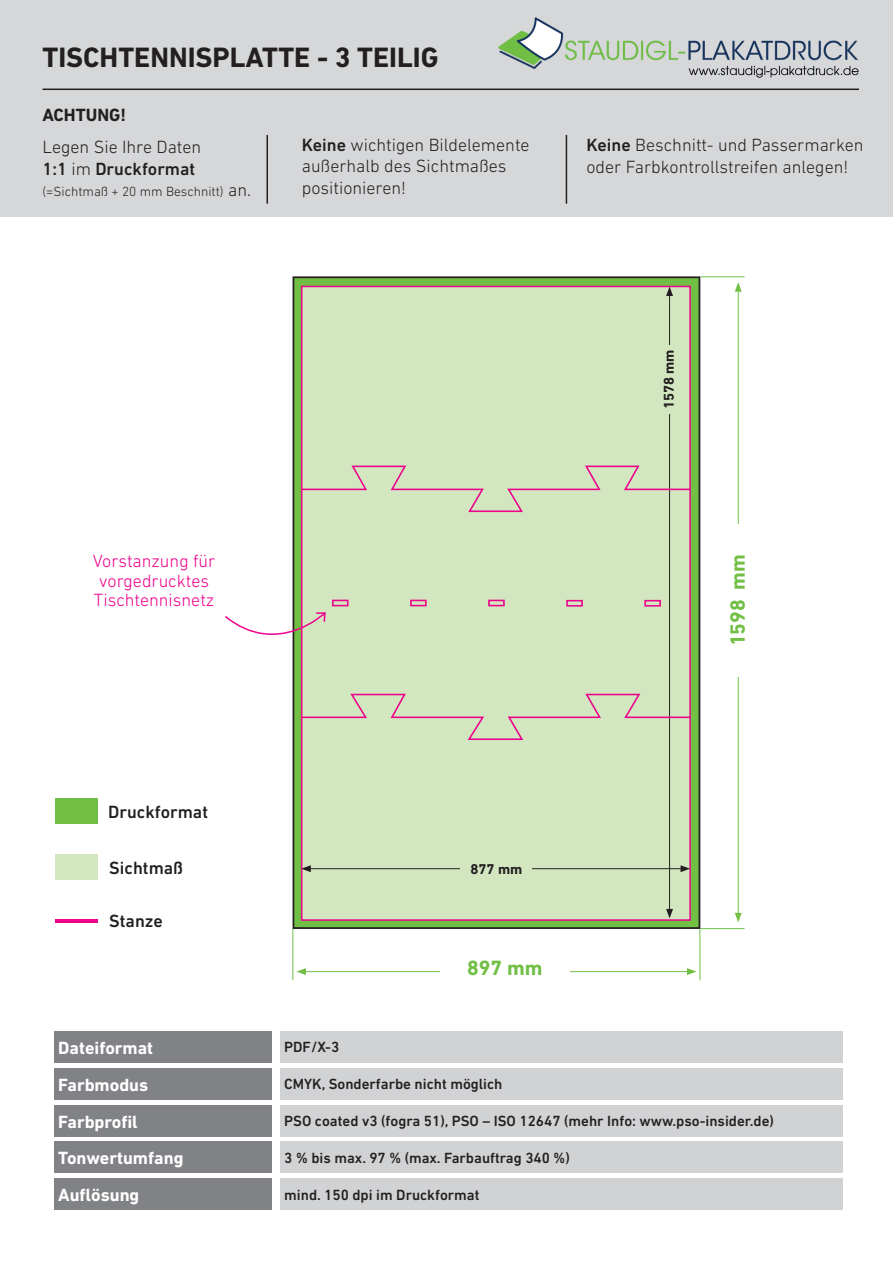
<style>
.page{position:relative;width:893px;height:1263px;background:#fff}
.page>*{position:absolute;margin:0;border:0;box-sizing:border-box;transform-origin:0 0}
.t1{font:700 28.5px "DIN Next LT Pro";color:#231f20}
.t2{font:700 21px "DIN Next LT Pro";color:#71bf44}
.t3{font:300 18px/21.6px "DIN Next LT Pro";color:#231f20}
.t4{font:700 18px/37px "DIN Next LT Pro";color:#fff}
.t5{font:300 18px/19.5px "DIN Next LT Pro";color:#ed028c}
.t6{font:500 18px "DIN Next LT Pro";color:#231f20}
.t7{font:700 18px "DIN Next LT Pro";color:#231f20}
.t8{font:500 15px "DIN Next LT Pro";color:#231f20}
.t9{font:700 14.4px "DIN Next LT Pro";color:#231f20}
.t10{font:300 13.5px "DIN Next LT Pro";color:#231f20}
.s1{font-weight:500}
.s2{font-size:18px}
</style>
<div class="page">
<div style="left:0;top:0;width:893px;height:217px;background:#d6d7d9"></div>
<div style="left:54px;top:1142px;width:218px;height:31px;background:#808285"></div>
<div style="left:280px;top:1142px;width:562px;height:31px;background:#d1d2d4"></div>
<div style="left:54px;top:1031px;width:217px;height:31px;background:#808285"></div>
<div style="left:54px;top:1068px;width:217px;height:31px;background:#808285"></div>
<div style="left:54px;top:1105px;width:217px;height:31px;background:#808285"></div>
<div style="left:54px;top:1178px;width:217px;height:31px;background:#808285"></div>
<div style="left:280px;top:1031px;width:562px;height:31px;background:#d1d2d4"></div>
<div style="left:280px;top:1068px;width:562px;height:31px;background:#d1d2d4"></div>
<div style="left:280px;top:1105px;width:562px;height:31px;background:#d1d2d4"></div>
<div style="left:280px;top:1178px;width:562px;height:31px;background:#d1d2d4"></div>
<hr style="left:43px;top:89px;width:816px;height:1px;background:#231f20">
<hr style="left:266px;top:135px;width:2px;height:69px;background:#231f20">
<hr style="left:566px;top:135px;width:1px;height:69px;background:#231f20">
<div style="left:55px;top:799px;width:43px;height:25px;background:#71bf44"></div>
<div style="left:55px;top:855px;width:43px;height:25px;background:#d2e7c0"></div>
<img style="left:498px;top:18px;width:361px;height:59px">
<div style="left:293px;top:277px;width:406px;height:651px;background:#71bf44"></div>
<div style="left:293px;top:276px;width:407px;height:653px;border:2px solid #231f20"></div>
<div style="left:301px;top:286px;width:390px;height:635px;background:#d2e7c0;border:2px solid #ed028c"></div>
<hr style="left:293px;top:929px;width:1px;height:51px;background:#71bf44">
<hr style="left:699px;top:929px;width:1px;height:51px;background:#71bf44">
<hr style="left:304px;top:971px;width:385px;height:1px;background:#71bf44">
<svg style="left:296px;top:968px;width:10px;height:7px"></svg>
<svg style="left:687px;top:968px;width:9px;height:7px"></svg>
<div style="left:440px;top:950px;width:129px;height:34px;background:#fff"></div>
<hr style="left:700px;top:928px;width:45px;height:1px;background:#71bf44">
<hr style="left:700px;top:276px;width:45px;height:1px;background:#71bf44">
<hr style="left:738px;top:289px;width:1px;height:626px;background:#71bf44">
<svg style="left:735px;top:913px;width:7px;height:9px"></svg>
<svg style="left:735px;top:282px;width:7px;height:10px"></svg>
<div style="left:727px;top:524px;width:20px;height:152px;background:#fff"></div>
<hr style="left:308px;top:868px;width:375px;height:1px;background:#231f20">
<svg style="left:301px;top:865px;width:10px;height:7px"></svg>
<svg style="left:680px;top:865px;width:10px;height:7px"></svg>
<div style="left:460px;top:858px;width:72px;height:21px;background:#d2e7c0"></div>
<hr style="left:669px;top:294px;width:1px;height:617px;background:#231f20">
<svg style="left:666px;top:909px;width:7px;height:9px"></svg>
<svg style="left:666px;top:286px;width:7px;height:10px"></svg>
<div style="left:658px;top:345px;width:21px;height:69px;background:#d2e7c0"></div>
<svg style="left:301px;top:465px;width:390px;height:48px"></svg>
<svg style="left:301px;top:693px;width:390px;height:48px"></svg>
<div style="left:332px;top:600px;width:17px;height:6px;border:2px solid #ed028c"></div>
<div style="left:410px;top:600px;width:17px;height:6px;border:2px solid #ed028c"></div>
<div style="left:488px;top:600px;width:17px;height:6px;border:2px solid #ed028c"></div>
<div style="left:566px;top:600px;width:17px;height:7px;border:2px solid #ed028c"></div>
<div style="left:644px;top:600px;width:17px;height:7px;border:2px solid #ed028c"></div>
<hr style="left:55px;top:919px;width:43px;height:4px;background:#ed028c">
<svg style="left:225px;top:612px;width:101px;height:46px"></svg>
<h1 class="t1" style="left:43px;top:41px;width:398px">TISCHTENNISPLATTE - 3 TEILIG</h1>
<p class="t7" style="left:43px;top:104px;width:85px">ACHTUNG!</p>
<p class="t3" style="left:43px;top:136px;width:160px">Legen Sie Ihre Daten<br><span class="s1">1:1</span> im <span class="s1">Druckformat</span></p>
<p class="t10" style="left:43px;top:184px;width:210px">(=Sichtmaß + 20 mm Beschnitt) <span class="s2">an.</span></p>
<p class="t3" style="left:302px;top:134px;width:229px"><span class="s1">Keine</span> wichtigen Bildelemente außerhalb des Sichtmaßes positionieren!</p>
<p class="t3" style="left:586px;top:134px;width:279px"><span class="s1">Keine</span> Beschnitt- und Passermarken oder Farbkontrollstreifen anlegen!</p>
<p class="t5" style="left:93px;top:551px;width:124px">Vorstanzung für vorgedrucktes<br>Tischtennisnetz</p>
<p class="t9" style="left:660px;top:409px;width:61px;rotate:-90deg">1578 mm</p>
<p class="t2" style="left:725px;top:646px;width:94px;rotate:-90deg">1598 mm</p>
<p class="t6" style="left:108px;top:802px;width:101px">Druckformat</p>
<p class="t6" style="left:109px;top:858px;width:75px">Sichtmaß</p>
<p class="t6" style="left:109px;top:910px;width:55px">Stanze</p>
<p class="t4" style="left:58px;top:1029px;width:97px">Dateiformat<br>Farbmodus<br>Farbprofil</p>
<p class="t9" style="left:470px;top:861px;width:53px">877 mm</p>
<p class="t2" style="left:467px;top:955px;width:77px">897 mm</p>
<p class="t8" style="left:284px;top:1039px;width:57px">PDF/X-3</p>
<p class="t8" style="left:284px;top:1076px;width:220px">CMYK, Sonderfarbe nicht möglich</p>
<p class="t8" style="left:284px;top:1113px;width:491px">PSO coated v3 (fogra 51), PSO – ISO 12647 (mehr Info: www.pso-insider.de)</p>
<p class="t4" style="left:58px;top:1139px;width:127px">Tonwertumfang</p>
<p class="t8" style="left:284px;top:1149px;width:287px">3 % bis max. 97 % (max. Farbauftrag 340 %)</p>
<p class="t4" style="left:58px;top:1176px;width:83px">Auflösung</p>
<p class="t8" style="left:284px;top:1186px;width:197px">mind. 150 dpi im Druckformat</p>
</div>
